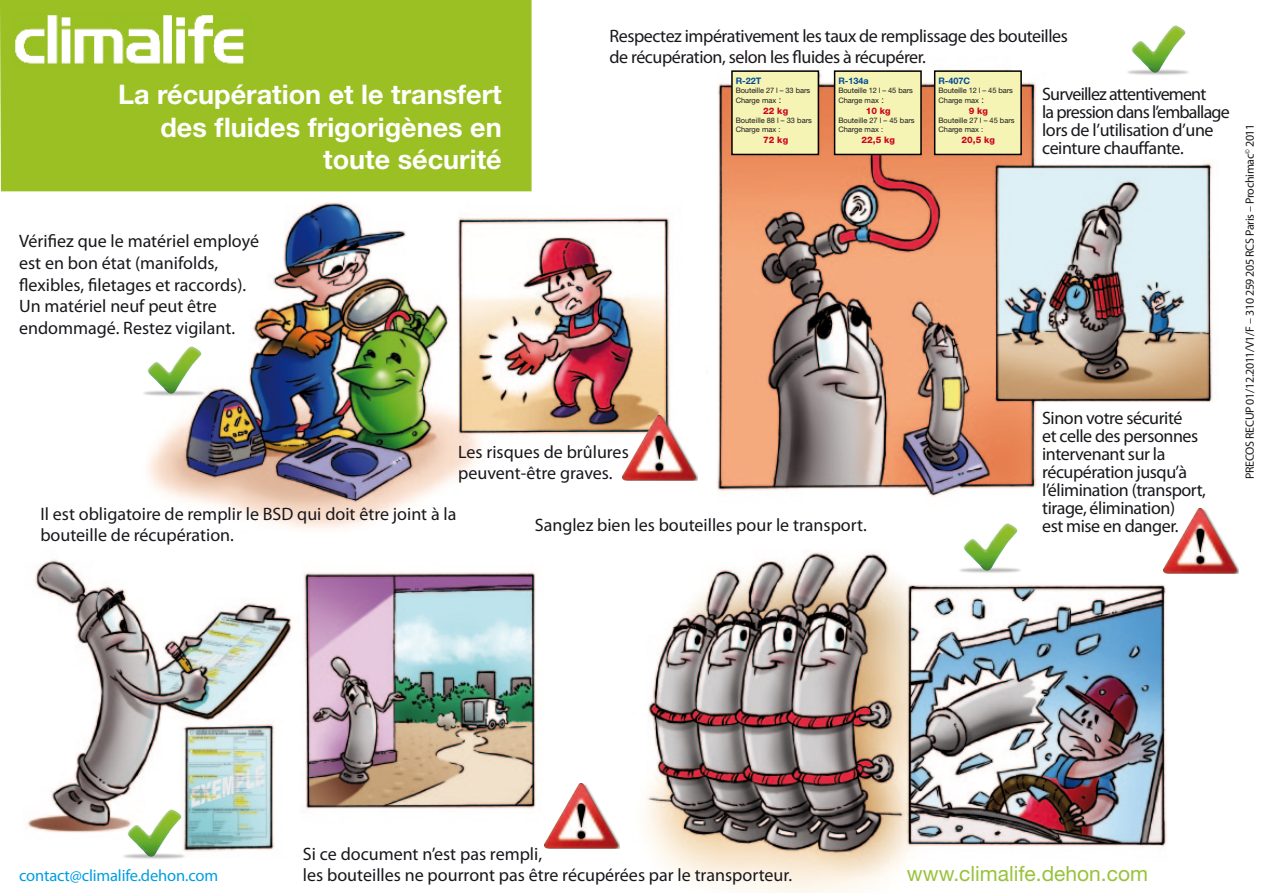
<style>
.page{position:relative;width:1263px;height:893px;background:#fff}
.page>*{position:absolute;margin:0;border:0;box-sizing:border-box;transform-origin:0 0}
.t1{font:700 27px/32.4px "Helvetica Neue LT Std";color:#fff;text-align:right}
.t2{font:21px "Helvetica Neue LT Std";color:#98c23c}
.t3{font:18px/21.6px "Myriad Pro";letter-spacing:-.01em;color:#1a171c}
.t4{font:18px/18px "Myriad Pro";letter-spacing:-.03em;color:#1a171c}
.t5{font:18px "Myriad Pro";letter-spacing:-.045em;color:#1a171c}
.t6{font:16.5px "Myriad Pro";letter-spacing:-.01em;color:#009ee0}
.t7{font:12px "Myriad Pro";letter-spacing:-.025em;color:#1a171c}
.t8{font:800 9px "Helvetica Neue LT Std";color:#cd071e}
.t9{font:700 9px "Helvetica Neue LT Std";color:#004897}
.t10{font:7.5px/9px "Helvetica Neue LT Std";color:#1a171c}
.s1{font-size:9px}
</style>
<div class="page">
<img style="left:27px;top:559px;width:530px;height:293px">
<img style="left:646px;top:552px;width:545px;height:341px">
<img style="left:129px;top:170px;width:541px;height:359px">
<img style="left:545px;top:783px;width:75px;height:65px">
<img style="left:141px;top:340px;width:65px;height:64px">
<img style="left:121px;top:803px;width:65px;height:56px">
<img style="left:697px;top:69px;width:516px;height:428px">
<div style="left:0;top:0;width:531px;height:191px;background:#9ac023"></div>
<img style="left:12px;top:14px;width:241px;height:54px">
<img style="left:1125px;top:25px;width:65px;height:58px">
<img style="left:622px;top:416px;width:75px;height:65px">
<img style="left:957px;top:523px;width:65px;height:58px">
<img style="left:1164px;top:508px;width:75px;height:65px">
<div style="left:834px;top:70px;width:88px;height:85px;background:#f5f4b5;border:2px solid #000"></div>
<div style="left:934px;top:70px;width:88px;height:85px;background:#f5f4b5;border:2px solid #000"></div>
<div style="left:731px;top:70px;width:88px;height:85px;background:#f5f4b5;border:2px solid #000"></div>
<p class="t3" style="left:609px;top:24px;width:460px">Respectez impérativement les taux de remplissage des bouteilles</p>
<p class="t3" style="left:609px;top:46px;width:318px">de récupération, selon les fluides à récupérer.</p>
<p class="t9" style="left:938px;top:75px;width:33px">R-407C</p>
<p class="t10" style="left:938px;top:85px;width:76px">Bouteille 12 l – 45 bars</p>
<p class="t10" style="left:938px;top:96px;width:47px">Charge max <span class="s1">:</span></p>
<p class="t8" style="left:969px;top:106px;width:21px">9 kg</p>
<p class="t10" style="left:938px;top:116px;width:78px">Bouteille 27 l – 45 bars<br>Charge max :</p>
<p class="t8" style="left:962px;top:134px;width:35px">20,5 kg</p>
<p class="t9" style="left:736px;top:75px;width:27px">R-22T</p>
<p class="t10" style="left:736px;top:85px;width:76px">Bouteille 27 l – 33 bars</p>
<p class="t10" style="left:736px;top:96px;width:47px">Charge max <span class="s1">:</span></p>
<p class="t8" style="left:763px;top:106px;width:27px">22 kg</p>
<p class="t10" style="left:736px;top:116px;width:78px">Bouteille 88 l – 33 bars<br>Charge max :</p>
<p class="t8" style="left:763px;top:134px;width:27px">72 kg</p>
<p class="t7" style="left:1242px;top:479px;width:357px;rotate:-90deg">PRECOS RECUP 01/12.2011/V1/F – 310 259 205 RCS Paris – Prochimac<sup>©</sup> 2011</p>
<p class="t9" style="left:838px;top:75px;width:32px">R-134a</p>
<p class="t10" style="left:838px;top:85px;width:76px">Bouteille 12 l – 45 bars</p>
<p class="t10" style="left:838px;top:96px;width:47px">Charge max <span class="s1">:</span></p>
<p class="t8" style="left:866px;top:106px;width:27px">10 kg</p>
<p class="t10" style="left:838px;top:116px;width:78px">Bouteille 27 l – 45 bars<br>Charge max :</p>
<p class="t8" style="left:861px;top:134px;width:35px">22,5 kg</p>
<p class="t1" style="left:118px;top:78px;width:385px">La récupération et le transfert</p>
<p class="t1" style="left:160px;top:110px;width:343px">des fluides frigorigènes en toute sécurité</p>
<p class="t5" style="left:1042px;top:83px;width:166px">Surveillez attentivement</p>
<p class="t4" style="left:1042px;top:103px;width:189px">la pression dans l’emballage lors de l’utilisation d’une ceinture chauffante.</p>
<p class="t3" style="left:19px;top:230px;width:241px">Vérifiez que le matériel employé est en bon état (manifolds, flexibles, filetages et raccords).<br>Un matériel neuf peut être endommagé. Restez vigilant.</p>
<p class="t3" style="left:1042px;top:407px;width:142px">Sinon votre sécurité</p>
<p class="t3" style="left:1042px;top:425px;width:158px">et celle des personnes</p>
<p class="t3" style="left:1042px;top:443px;width:125px">intervenant sur la</p>
<p class="t3" style="left:1042px;top:463px;width:165px;line-height:18px">récupération jusqu’à l’élimination (transport, tirage, élimination)</p>
<p class="t3" style="left:1042px;top:515px;width:138px">est mise en danger.</p>
<p class="t3" style="left:458px;top:441px;width:172px">Les risques de brûlures</p>
<p class="t3" style="left:458px;top:462px;width:156px">peuvent-être graves.</p>
<p class="t3" style="left:40px;top:502px;width:418px">Il est obligatoire de remplir le BSD qui doit être joint à la bouteille de récupération.</p>
<p class="t3" style="left:535px;top:514px;width:333px">Sanglez bien les bouteilles pour le transport.</p>
<p class="t6" style="left:19px;top:865px;width:200px">contact@climalife.dehon.com</p>
<p class="t3" style="left:303px;top:843px;width:241px">Si ce document n’est pas rempli,</p>
<p class="t3" style="left:303px;top:864px;width:491px">les bouteilles ne pourront pas être récupérées par le transporteur.</p>
<p class="t2" style="left:907px;top:861px;width:243px">www.climalife.dehon.com</p>
</div>
